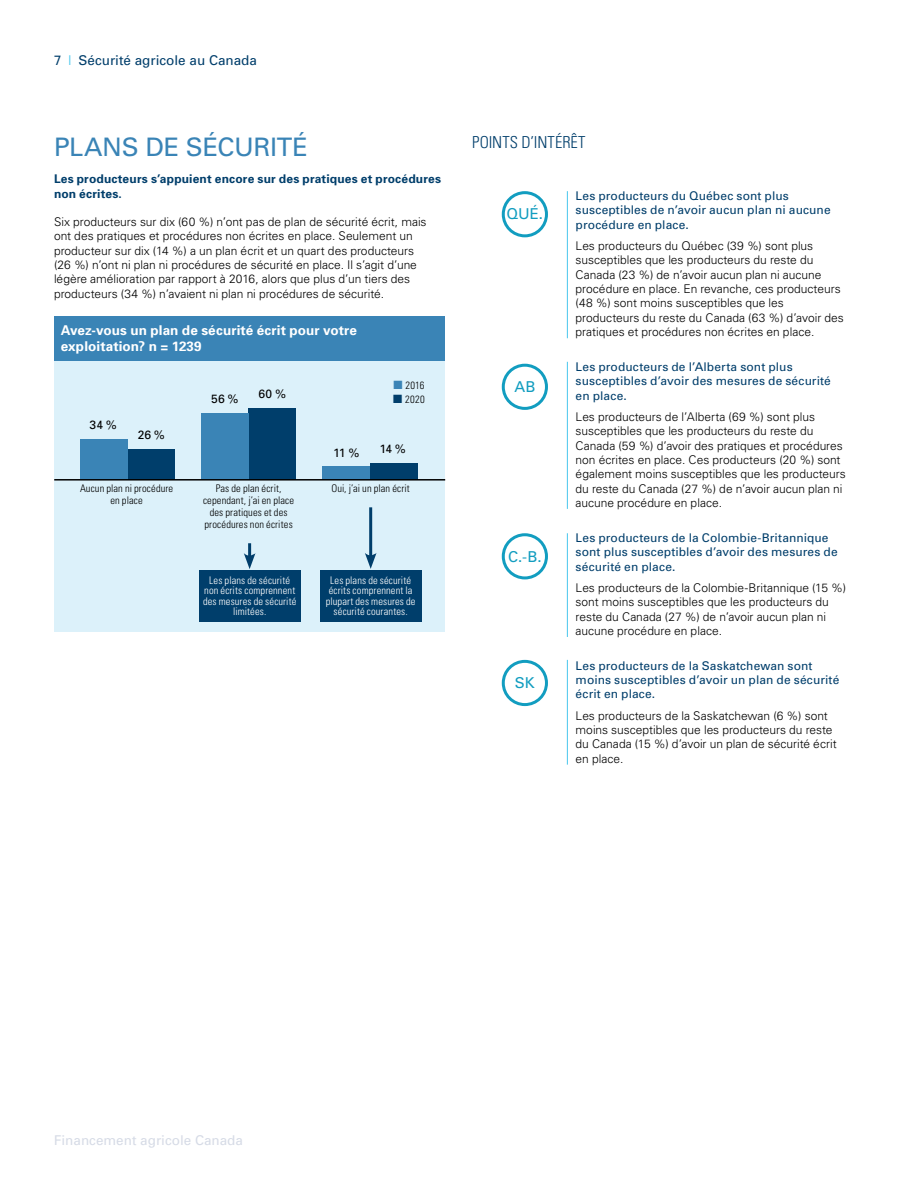
<style>
.page{position:relative;width:918px;height:1188px;background:#fff}
.page>*{position:absolute;margin:0;border:0;box-sizing:border-box;transform-origin:0 0}
.t1{font:25.5px "Univers";letter-spacing:-.01em;color:#3a84b6}
.t2{font:300 condensed 16.5px "Univers";letter-spacing:.005em;color:#003e6b}
.t3{font:15px "Univers";letter-spacing:-.005em;color:#129dc0}
.t4{font:700 13.5px/16.2px "Univers";letter-spacing:.005em;color:#fff}
.t5{font:13.5px "Univers";color:#003e6b}
.t6{font:13.5px "Univers";color:#d6dbe6}
.t7{font:300 12px/14.4px "Univers";color:#000}
.t8{font:12px/14.4px "Univers";letter-spacing:.01em;color:#003e6b}
.t9{font:700 12px/14.4px "Univers";letter-spacing:.015em;color:#003e6b}
.t10{font:12px "Univers";letter-spacing:.005em;color:#000}
.t11{font:300 condensed 10.5px/10.5px "Univers";letter-spacing:.01em;color:#fff;text-align:center}
.t12{font:300 condensed 10.5px/12px "Univers";letter-spacing:.01em;color:#000;text-align:center}
.s1{color:#48c7ed}
.s2{color:#3a84b6}
.s3{color:#003e6b}
</style>
<div class="page">
<hr style="left:567px;top:191px;width:1px;height:147px;background:#48c7ed">
<hr style="left:567px;top:362px;width:1px;height:147px;background:#48c7ed">
<hr style="left:567px;top:533px;width:1px;height:104px;background:#48c7ed">
<hr style="left:567px;top:660px;width:1px;height:105px;background:#48c7ed">
<div style="left:502px;top:191px;width:46px;height:46px;border:3px solid #129dc0;border-radius:50%"></div>
<div style="left:502px;top:660px;width:46px;height:46px;border:3px solid #129dc0;border-radius:50%"></div>
<div style="left:502px;top:364px;width:46px;height:46px;border:3px solid #129dc0;border-radius:50%"></div>
<div style="left:502px;top:533px;width:46px;height:46px;border:3px solid #129dc0;border-radius:50%"></div>
<div style="left:54px;top:342px;width:391px;height:289px;background:#dcf1fa"></div>
<div style="left:249px;top:408px;width:47px;height:72px;background:#003e6b"></div>
<div style="left:128px;top:449px;width:47px;height:31px;background:#003e6b"></div>
<div style="left:199px;top:571px;width:101px;height:51px;background:#003e6b"></div>
<div style="left:320px;top:571px;width:101px;height:51px;background:#003e6b"></div>
<div style="left:370px;top:463px;width:47px;height:17px;background:#003e6b"></div>
<div style="left:201px;top:413px;width:48px;height:67px;background:#3a84b6"></div>
<div style="left:80px;top:439px;width:47px;height:41px;background:#3a84b6"></div>
<div style="left:323px;top:466px;width:47px;height:14px;background:#3a84b6"></div>
<hr style="left:54px;top:479px;width:391px;height:2px;background:#000">
<hr style="left:248px;top:543px;width:3px;height:16px;background:#003e6b">
<svg style="left:244px;top:553px;width:11px;height:16px"></svg>
<hr style="left:369px;top:507px;width:3px;height:52px;background:#003e6b">
<svg style="left:365px;top:553px;width:12px;height:16px"></svg>
<div style="left:54px;top:316px;width:391px;height:45px;background:#3a84b6"></div>
<p class="t5" style="left:54px;top:52px;width:205px">7 <span class="s1">|</span> Sécurité agricole au Canada</p>
<h1 class="t1" style="left:54px;top:131px;width:256px">PLANS DE SÉCURITÉ</h1>
<h2 class="t2" style="left:472px;top:132px;width:115px">POINTS D’INTÉRÊT</h2>
<p class="t9" style="left:54px;top:172px;width:389px">Les producteurs s’appuient encore sur des pratiques et procédures non écrites.</p>
<p class="t7" style="left:54px;top:214px;width:374px">Six producteurs sur dix (60 %) n’ont pas de plan de sécurité écrit, mais ont des pratiques et procédures non écrites en place. Seulement un producteur sur dix (14 %) a un plan écrit et un quart des producteurs (26 %) n’ont ni plan ni procédures de sécurité en place. Il s’agit d’une légère amélioration par rapport à 2016, alors que plus d’un tiers des producteurs (34 %) n’avaient ni plan ni procédures de sécurité.</p>
<p class="t8" style="left:576px;top:188px;width:257px">Les producteurs du Québec sont plus susceptibles de n’avoir aucun plan ni aucune procédure en place.</p>
<p class="t7" style="left:576px;top:238px;width:270px">Les producteurs du Québec (39 %) sont plus susceptibles que les producteurs du reste du Canada (23 %) de n’avoir aucun plan ni aucune procédure en place. En revanche, ces producteurs (48 %) sont moins susceptibles que les producteurs du reste du Canada (63 %) d’avoir des pratiques et procédures non écrites en place.</p>
<p class="t8" style="left:576px;top:359px;width:257px">Les producteurs de l’Alberta sont plus susceptibles d’avoir des mesures de sécurité en place.</p>
<p class="t7" style="left:576px;top:409px;width:272px">Les producteurs de l’Alberta (69 %) sont plus susceptibles que les producteurs du reste du Canada (59 %) d’avoir des pratiques et procédures non écrites en place. Ces producteurs (20 %) sont également moins susceptibles que les producteurs du reste du Canada (27 %) de n’avoir aucun plan ni aucune procédure en place.</p>
<p class="t8" style="left:576px;top:530px;width:264px">Les producteurs de la Colombie-Britannique sont plus susceptibles d’avoir des mesures de sécurité en place.</p>
<p class="t7" style="left:576px;top:580px;width:272px">Les producteurs de la Colombie-Britannique (15 %) sont moins susceptibles que les producteurs du reste du Canada (27 %) de n’avoir aucun plan ni aucune procédure en place.</p>
<p class="t8" style="left:576px;top:658px;width:265px">Les producteurs de la Saskatchewan sont moins susceptibles d’avoir un plan de sécurité écrit en place.</p>
<p class="t7" style="left:576px;top:708px;width:263px">Les producteurs de la Saskatchewan (6 %) sont moins susceptibles que les producteurs du reste du Canada (15 %) d’avoir un plan de sécurité écrit en place.</p>
<p class="t3" style="left:507px;top:205px;width:38px">QUÉ.</p>
<p class="t4" style="left:61px;top:322px;width:298px">Avez-vous un plan de sécurité écrit pour votre exploitation? n = 1239</p>
<p class="t12" style="left:393px;top:379px;width:32px"><span class="s2">■</span> 2016</p>
<p class="t12" style="left:393px;top:393px;width:33px"><span class="s3">■</span> 2020</p>
<p class="t3" style="left:514px;top:378px;width:22px">AB</p>
<p class="t10" style="left:211px;top:391px;width:29px">56 %</p>
<p class="t10" style="left:259px;top:386px;width:29px">60 %</p>
<p class="t10" style="left:90px;top:417px;width:29px">34 %</p>
<p class="t10" style="left:138px;top:427px;width:29px">26 %</p>
<p class="t10" style="left:333px;top:445px;width:28px">11 %</p>
<p class="t10" style="left:379px;top:442px;width:28px">14 %</p>
<p class="t12" style="left:80px;top:482px;width:95px">Aucun plan ni procédure en place</p>
<p class="t12" style="left:331px;top:482px;width:80px">Oui, j’ai un plan écrit</p>
<p class="t12" style="left:203px;top:482px;width:93px">Pas de plan écrit, cependant, j’ai en place des pratiques et des procédures non écrites</p>
<p class="t3" style="left:508px;top:547px;width:35px">C.-B.</p>
<p class="t11" style="left:203px;top:575px;width:95px">Les plans de sécurité non écrits comprennent des mesures de sécurité limitées.</p>
<p class="t11" style="left:326px;top:575px;width:91px">Les plans de sécurité écrits comprennent la plupart des mesures de sécurité courantes.</p>
<p class="t3" style="left:515px;top:674px;width:21px">SK</p>
<p class="t6" style="left:54px;top:1132px;width:191px">Financement agricole Canada</p>
</div>
